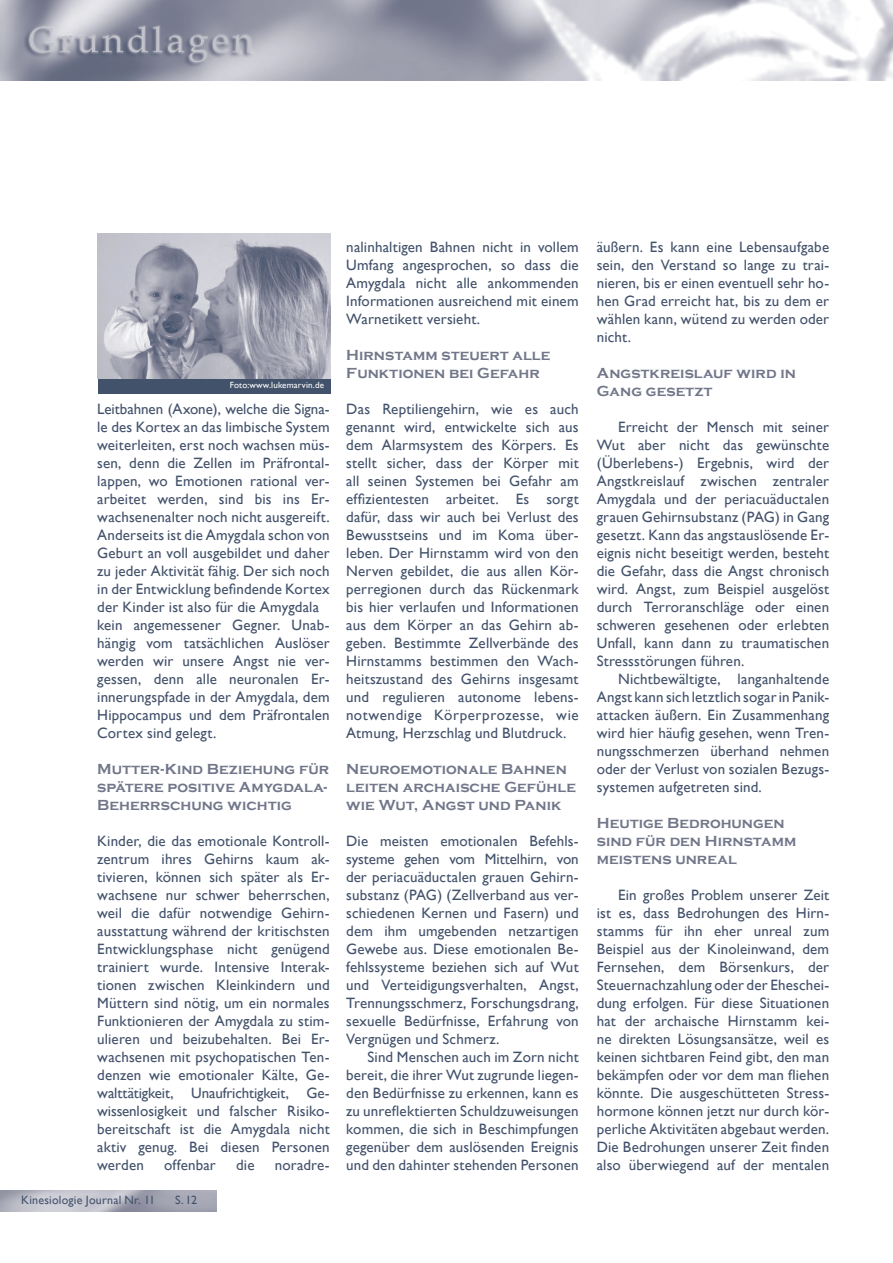
<style>
.page{position:relative;width:893px;height:1263px;background:#fff}
.page>*{position:absolute;margin:0;border:0;box-sizing:border-box;transform-origin:0 0}
.t1{font:15px/18px "Gill Sans";letter-spacing:.01em;color:#43526b;text-align:justify}
.t2{font:700 15px/18px "Copperplate Gothic";letter-spacing:.005em;color:#717689}
.t3{font:12px "Gill Sans";letter-spacing:.015em;color:#43526b}
.t4{font:9px "Gill Sans";letter-spacing:.02em;color:#fff}
</style>
<div class="page">
<img style="left:0;top:0;width:893px;height:81px">
<img style="left:29px;top:27px;width:66px;height:26px">
<div style="left:98px;top:234px;width:232px;height:159px;background:#43526b"></div>
<img style="left:98px;top:234px;width:232px;height:144px">
<p class="t4" style="left:230px;top:380px;width:96px">Foto:www.lukemarvin.de</p>
<p class="t1" style="left:97px;top:400px;width:234px;text-align:left">Leitbahnen (Axone), welche die Signa&shy;le des Kortex an das limbische System weiterleiten, erst noch wachsen müs&shy;sen, denn die Zellen im Präfrontal&shy;lappen, wo Emotionen rational ver&shy;arbeitet werden, sind bis ins Er&shy;wachsenenalter noch nicht ausgereift.<br>Anderseits ist die Amygdala schon von Geburt an voll ausgebildet und daher zu jeder Aktivität fähig. Der sich noch in der Entwicklung befindende Kortex der Kinder ist also für die Amygdala kein angemessener Gegner. Unab&shy;hängig vom tatsächlichen Auslöser werden wir unsere Angst nie ver&shy;gessen, denn alle neuronalen Er&shy;innerungspfade in der Amygdala, dem Hippocampus und dem Präfrontalen Cortex sind gelegt.</p>
<p class="t2" style="left:97px;top:760px;width:233px">Mutter-Kind Beziehung für spätere positive Amygdala-<br>Beherrschung wichtig</p>
<p class="t1" style="left:97px;top:832px;width:234px">Kinder, die das emotionale Kontroll&shy;zentrum ihres Gehirns kaum ak&shy;tivieren, können sich später als Er&shy;wachsene nur schwer beherrschen, weil die dafür notwendige Gehirn&shy;ausstattung während der kritischsten Entwicklungsphase nicht genügend trainiert wurde. Intensive Interak&shy;tionen zwischen Kleinkindern und Müttern sind nötig, um ein normales Funktionieren der Amygdala zu stim&shy;ulieren und beizubehalten. Bei Er&shy;wachsenen mit psychopatischen Ten&shy;denzen wie emotionaler Kälte, Ge&shy;walttätigkeit, Unaufrichtigkeit, Ge&shy;wissenlosigkeit und falscher Risiko&shy;bereitschaft ist die Amygdala nicht aktiv genug. Bei diesen Personen werden</p>
<p class="t1" style="left:164px;top:1156px;width:53px">offenbar</p>
<p class="t1" style="left:236px;top:1156px;width:20px">die</p>
<p class="t1" style="left:275px;top:1156px;width:56px">noradre-</p>
<p class="t3" style="left:21px;top:1193px;width:135px">Kinesiologie Journal Nr. 11</p>
<p class="t3" style="left:175px;top:1193px;width:23px">S. 12</p>
<p class="t1" style="left:346px;top:238px;width:234px">nalinhaltigen Bahnen nicht in vollem Umfang angesprochen, so dass die Amygdala nicht alle ankommenden Informationen ausreichend mit einem Warnetikett versieht.</p>
<p class="t2" style="left:346px;top:346px;width:206px">Hirnstamm steuert alle<br>Funktionen bei Gefahr</p>
<p class="t1" style="left:346px;top:400px;width:234px">Das Reptiliengehirn, wie es auch genannt wird, entwickelte sich aus dem Alarmsystem des Körpers. Es stellt sicher, dass der Körper mit all seinen Systemen bei Gefahr am effizientesten arbeitet. Es sorgt dafür, dass wir auch bei Verlust des Bewusstseins und im Koma über&shy;leben. Der Hirnstamm wird von den Nerven gebildet, die aus allen Kör&shy;perregionen durch das Rückenmark bis hier verlaufen und Informationen aus dem Körper an das Gehirn ab&shy;geben. Bestimmte Zellverbände des Hirnstamms bestimmen den Wach&shy;heitszustand des Gehirns insgesamt und regulieren autonome lebens&shy;notwendige Körperprozesse, wie Atmung, Herzschlag und Blutdruck.</p>
<p class="t2" style="left:346px;top:760px;width:231px">Neuroemotionale Bahnen leiten archaische Gefühle wie Wut, Angst und Panik</p>
<p class="t1" style="left:346px;top:832px;width:234px">Die meisten emotionalen Befehls&shy;systeme gehen vom Mittelhirn, von der periacuäductalen grauen Gehirn&shy;substanz (PAG) (Zellverband aus ver&shy;schiedenen Kernen und Fasern) und dem ihm umgebenden netzartigen Gewebe aus. Diese emotionalen Be&shy;fehlssysteme beziehen sich auf Wut und Verteidigungsverhalten, Angst, Trennungsschmerz, Forschungsdrang, sexuelle Bedürfnisse, Erfahrung von Vergnügen und Schmerz.</p>
<p class="t1" style="left:346px;top:1048px;width:234px;text-indent:21px">Sind Menschen auch im Zorn nicht bereit, die ihrer Wut zugrunde liegen&shy;den Bedürfnisse zu erkennen, kann es zu unreflektierten Schuldzuweisungen kommen, die sich in Beschimpfungen gegenüber dem auslösenden Ereignis und den dahinter stehenden Personen</p>
<p class="t1" style="left:597px;top:238px;width:234px">äußern. Es kann eine Lebensaufgabe sein, den Verstand so lange zu trai&shy;nieren, bis er einen eventuell sehr ho&shy;hen Grad erreicht hat, bis zu dem er wählen kann, wütend zu werden oder nicht.</p>
<p class="t2" style="left:597px;top:364px;width:201px">Angstkreislauf wird in<br>Gang gesetzt</p>
<p class="t1" style="left:597px;top:418px;width:234px;text-indent:21px">Erreicht der Mensch mit seiner Wut aber nicht das gewünschte (Überlebens-) Ergebnis, wird der Angstkreislauf zwischen zentraler Amygdala und der periacuäductalen grauen Gehirnsubstanz (PAG) in Gang gesetzt. Kann das angstauslösende Er&shy;eignis nicht beseitigt werden, besteht die Gefahr, dass die Angst chronisch wird. Angst, zum Beispiel ausgelöst durch Terroranschläge oder einen schweren gesehenen oder erlebten Unfall, kann dann zu traumatischen Stressstörungen führen.</p>
<p class="t1" style="left:597px;top:670px;width:234px;text-indent:21px">Nichtbewältigte, langanhaltende Angst kann sich letztlich sogar in Panik&shy;attacken äußern. Ein Zusammenhang wird hier häufig gesehen, wenn Tren&shy;nungsschmerzen überhand nehmen oder der Verlust von sozialen Bezugs&shy;systemen aufgetreten sind.</p>
<p class="t2" style="left:597px;top:814px;width:201px">Heutige Bedrohungen sind für den Hirnstamm meistens unreal</p>
<p class="t1" style="left:597px;top:886px;width:234px;text-indent:21px">Ein großes Problem unserer Zeit ist es, dass Bedrohungen des Hirn&shy;stamms für ihn eher unreal zum Beispiel aus der Kinoleinwand, dem Fernsehen, dem Börsenkurs, der Steuernachzahlung oder der Eheschei&shy;dung erfolgen. Für diese Situationen hat der archaische Hirnstamm kei&shy;ne direkten Lösungsansätze, weil es keinen sichtbaren Feind gibt, den man bekämpfen oder vor dem man fliehen könnte. Die ausgeschütteten Stress&shy;hormone können jetzt nur durch kör&shy;perliche Aktivitäten abgebaut werden.<br>Die Bedrohungen unserer Zeit finden also überwiegend auf der mentalen</p>
</div>
